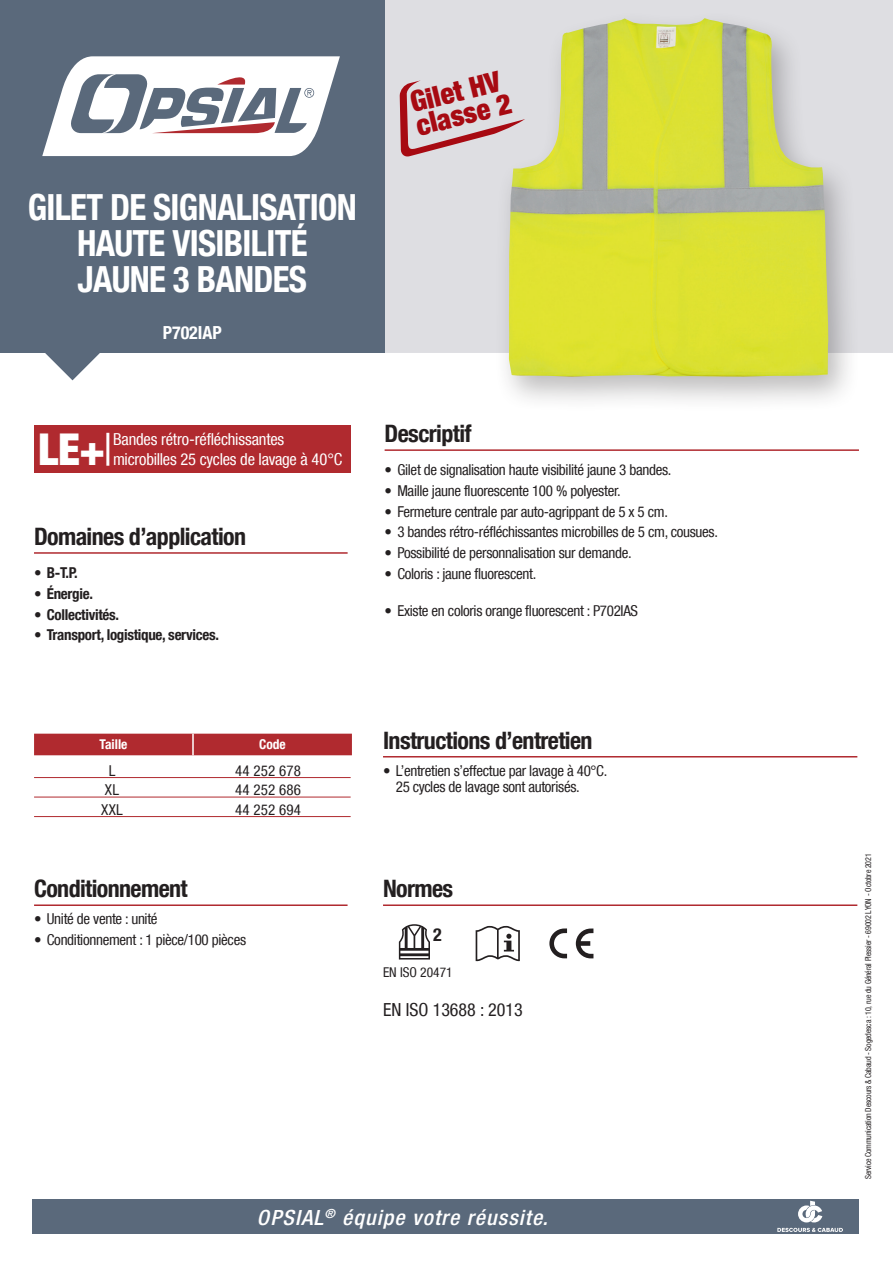
<style>
.page{position:relative;width:893px;height:1263px;background:#fff}
.page>*{position:absolute;margin:0;border:0;box-sizing:border-box;transform-origin:0 0}
.PLUS_PRODUIT_TXT{font:900 condensed 43.8px "Helvetica Neue LT Com";color:#fff}
.NOM_PRODUIT{font:700 condensed 36px "Helvetica Neue LT Com";letter-spacing:-.02em;color:#fff}
.t1{font:900 condensed 28.5px/24px "Helvetica Neue LT Com";color:#a70a12}
.Titre_Noir{font:700 condensed 24px "Helvetica Neue LT Com";letter-spacing:-.025em;color:#231f20}
.t2{font:italic 500 condensed 21px "Helvetica Neue LT Com";letter-spacing:.05em;color:#fff;scale:1.05 1}
.texte_norme{font:condensed 18px "Helvetica Neue LT Com";color:#231f20}
.t3{font:700 condensed 18px "Helvetica Neue LT Com";color:#fff}
.texte_norme-2{font:700 condensed 18px "Helvetica Neue LT Com";color:#231f20}
.PLUS_PRODUIT_TXT-2{font:condensed 16.5px/19.5px "Helvetica Neue LT Com";letter-spacing:-.015em;color:#fff}
.tableau{font:condensed 15px/16.5px "Helvetica Neue LT Com";letter-spacing:-.02em;color:#231f20}
.t4{font:700 condensed 15px "Helvetica Neue LT Com";letter-spacing:-.02em;color:#231f20}
.tableauTitre{font:700 condensed 13.5px "Helvetica Neue LT Com";color:#fff}
.texte_norme-3{font:condensed 13.5px "Helvetica Neue LT Com";color:#231f20}
.t5{font:condensed 8.25px "Helvetica Neue LT Com";letter-spacing:-.02em;color:#231f20;scale:.96 1}
.s1{font-weight:400}
</style>
<div class="page">
<div style="left:385px;top:0;width:508px;height:353px;background:#dedee2"></div>
<div style="left:0;top:0;width:385px;height:353px;background:#5a697b"></div>
<div style="left:33px;top:1199px;width:826px;height:34px;background:#5a697b"></div>
<svg style="left:45px;top:353px;width:55px;height:27px"></svg>
<svg style="left:42px;top:56px;width:298px;height:100px"></svg>
<svg style="left:777px;top:1228px;width:66px;height:4px"></svg>
<svg style="left:798px;top:1201px;width:24px;height:21px"></svg>
<div style="left:34px;top:734px;width:318px;height:21px;background:#b02a2f"></div>
<hr style="left:192px;top:734px;width:2px;height:21px;background:#fff">
<hr style="left:385px;top:449px;width:474px;height:2px;background:#b02a2f">
<hr style="left:34px;top:552px;width:314px;height:2px;background:#b02a2f">
<hr style="left:383px;top:756px;width:474px;height:1px;background:#b02a2f">
<hr style="left:34px;top:904px;width:314px;height:2px;background:#b02a2f">
<hr style="left:383px;top:904px;width:474px;height:2px;background:#b02a2f">
<hr style="left:34px;top:777px;width:317px;height:1px;background:#b02a2f">
<hr style="left:34px;top:797px;width:317px;height:1px;background:#b02a2f">
<hr style="left:34px;top:816px;width:317px;height:1px;background:#b02a2f">
<div style="left:494px;top:9px;width:366px;height:404px;background:#231f20;opacity:.3"></div>
<img style="left:509px;top:18px;width:320px;height:359px">
<svg style="left:400px;top:80px;width:125px;height:77px;background:#d7c3c8"></svg>
<div style="left:34px;top:425px;width:317px;height:47px;background:#b02a2f"></div>
<svg style="left:399px;top:924px;width:31px;height:35px"></svg>
<svg style="left:476px;top:926px;width:44px;height:35px"></svg>
<svg style="left:549px;top:928px;width:18px;height:30px"></svg>
<svg style="left:576px;top:928px;width:17px;height:30px"></svg>
<p class="NOM_PRODUIT" style="left:28px;top:185px;width:331px">GILET DE SIGNALISATION</p>
<p class="NOM_PRODUIT" style="left:77px;top:221px;width:232px">HAUTE VISIBILITÉ</p>
<p class="NOM_PRODUIT" style="left:78px;top:257px;width:231px">JAUNE 3 BANDES</p>
<p class="t3" style="left:163px;top:322px;width:61px">P702IAP</p>
<p class="t1" style="left:408px;top:91px;width:99px;rotate:-14deg">Gilet HV classe 2</p>
<p class="PLUS_PRODUIT_TXT" style="left:38px;top:423px;width:76px">LE+<span class="s1">|</span></p>
<p class="PLUS_PRODUIT_TXT-2" style="left:113px;top:429px;width:231px">Bandes rétro-réfléchissantes microbilles 25 cycles de lavage à 40°C</p>
<p class="Titre_Noir" style="left:34px;top:522px;width:214px">Domaines d’application</p>
<p class="t4" style="left:34px;top:564px;width:45px">• B-T.P.</p>
<p class="t4" style="left:34px;top:584px;width:60px">• Énergie.</p>
<p class="t4" style="left:34px;top:605px;width:87px">• Collectivités.</p>
<p class="t4" style="left:34px;top:626px;width:187px">• Transport, logistique, services.</p>
<p class="Titre_Noir" style="left:385px;top:419px;width:88px">Descriptif</p>
<p class="tableau" style="left:385px;top:461px;width:288px">• Gilet de signalisation haute visibilité jaune 3 bandes.</p>
<p class="tableau" style="left:385px;top:482px;width:238px">• Maille jaune fluorescente 100 % polyester.</p>
<p class="tableau" style="left:385px;top:503px;width:285px">• Fermeture centrale par auto-agrippant de 5 x 5 cm.</p>
<p class="tableau" style="left:385px;top:524px;width:335px">• 3 bandes rétro-réfléchissantes microbilles de 5 cm, cousues.</p>
<p class="tableau" style="left:385px;top:544px;width:249px">• Possibilité de personnalisation sur demande.</p>
<p class="tableau" style="left:385px;top:565px;width:153px">• Coloris : jaune fluorescent.</p>
<p class="tableau" style="left:385px;top:602px;width:255px">• Existe en coloris orange fluorescent : P702IAS</p>
<p class="tableauTitre" style="left:100px;top:736px;width:29px">Taille</p>
<p class="tableauTitre" style="left:259px;top:736px;width:28px">Code</p>
<p class="tableau" style="left:109px;top:762px;width:8px">L</p>
<p class="tableau" style="left:235px;top:762px;width:68px">44 252 678</p>
<p class="tableau" style="left:105px;top:781px;width:16px">XL</p>
<p class="tableau" style="left:235px;top:781px;width:68px">44 252 686</p>
<p class="tableau" style="left:101px;top:801px;width:23px">XXL</p>
<p class="tableau" style="left:235px;top:801px;width:68px">44 252 694</p>
<p class="Titre_Noir" style="left:383px;top:726px;width:211px">Instructions d’entretien</p>
<p class="tableau" style="left:396px;top:762px;width:213px;text-indent:-13px">• L’entretien s’effectue par lavage à 40°C.<br>25 cycles de lavage sont autorisés.</p>
<p class="Titre_Noir" style="left:34px;top:874px;width:155px">Conditionnement</p>
<p class="Titre_Noir" style="left:383px;top:874px;width:72px">Normes</p>
<p class="tableau" style="left:34px;top:910px;width:125px">• Unité de vente : unité</p>
<p class="tableau" style="left:34px;top:931px;width:214px">• Conditionnement : 1 pièce/100 pièces</p>
<p class="texte_norme-2" style="left:433px;top:924px;width:10px">2</p>
<p class="texte_norme-3" style="left:383px;top:964px;width:71px">EN ISO 20471</p>
<p class="texte_norme" style="left:383px;top:999px;width:141px">EN ISO 13688 : 2013</p>
<h3 class="t2" style="left:257px;top:1205px;width:279px">OPSIAL<sup>®</sup> équipe votre réussite.</h3>
<p class="t5" style="left:863px;top:1179px;width:341px;rotate:-90deg">Service Communication Descours &amp; Cabaud - Sogedesca : 10, rue du Général Plessier - 69002 LYON - Octobre 2021</p>
</div>
